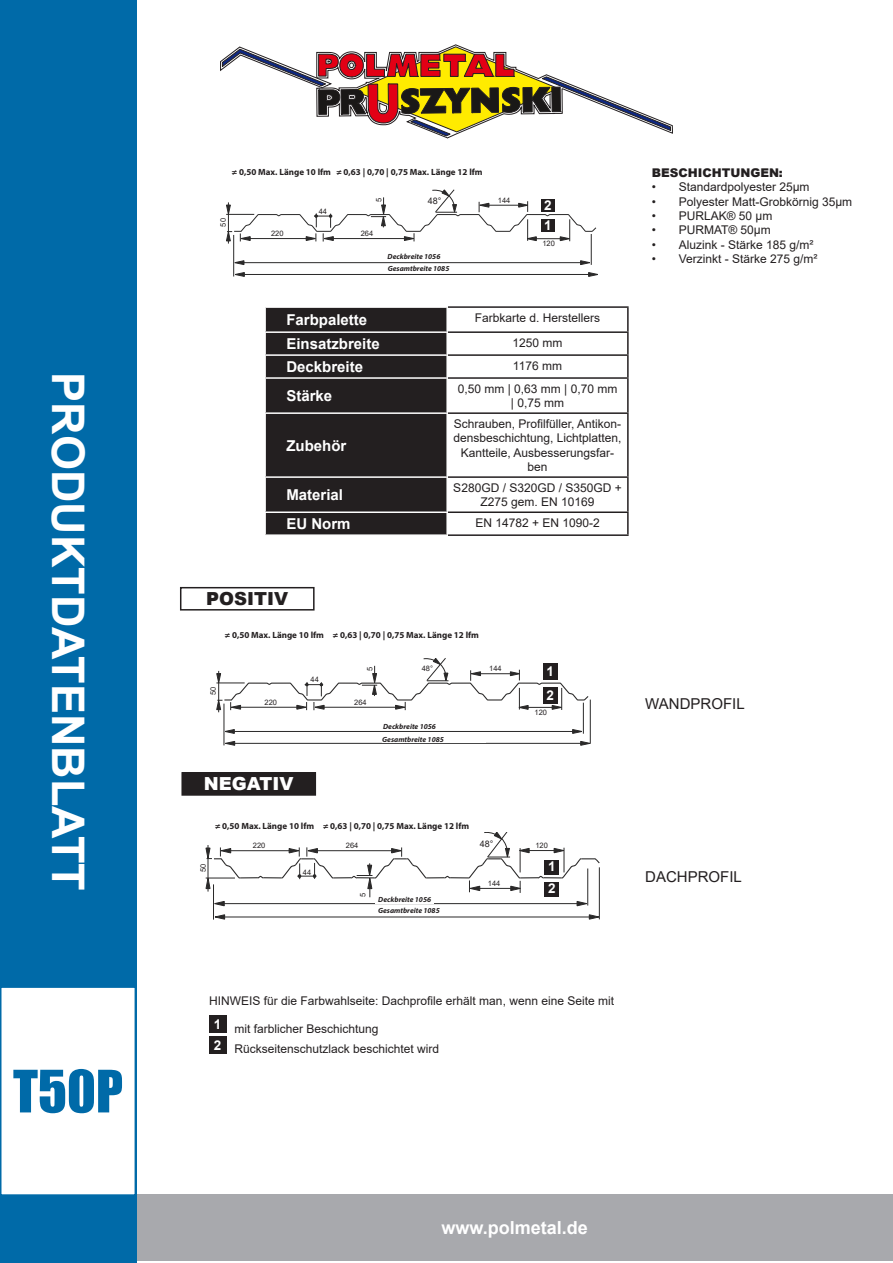
<style>
.page{position:relative;width:893px;height:1263px;background:#fff}
.page>*{position:absolute;margin:0;border:0;box-sizing:border-box;transform-origin:0 0}
.t1{font:54px "Impact";color:#006aa8}
.t2{font:700 45px "Arial";color:#fff}
.t3{font:700 18px "Arial";color:#fff}
.t4{font:900 18px "Arial";color:#231f20}
.t5{font:900 18px "Arial";color:#fff}
.t6{font:700 15px "Arial";color:#fff}
.t7{font:15px "Arial";color:#231f20}
.t8{font:700 13.5px "Arial";color:#fff}
.t9{font:12px/14.4px "Arial";color:#231f20;text-align:center}
.t10{font:900 12px "Arial";color:#231f20}
.t11{font:700 9px "Myriad Pro";color:#231f20}
.t12{font:9px "Arial";color:#231f20}
.t13{font:italic 700 7.5px "Myriad Pro";color:#231f20}
.t14{font:7.5px "Arial";color:#231f20}
</style>
<div class="page">
<div style="left:0;top:0;width:137px;height:1263px;background:#006aa8"></div>
<div style="left:1px;top:987px;width:134px;height:208px;background:#fff"></div>
<div style="left:0;top:986px;width:136px;height:210px;border:2px solid #006aa8"></div>
<div style="left:137px;top:1194px;width:755px;height:67px;background:#a8a9ad"></div>
<hr style="left:221px;top:917px;width:372px;height:1px;background:#2a2929">
<svg style="left:215px;top:915px;width:10px;height:4px"></svg>
<svg style="left:589px;top:915px;width:10px;height:4px"></svg>
<hr style="left:213px;top:884px;width:1px;height:36px;background:#2a2929">
<hr style="left:599px;top:867px;width:1px;height:52px;background:#2a2929">
<svg style="left:206px;top:832px;width:394px;height:74px"></svg>
<div style="left:545px;top:860px;width:14px;height:14px;background:#231f20"></div>
<div style="left:545px;top:882px;width:14px;height:14px;background:#231f20"></div>
<div style="left:375px;top:896px;width:59px;height:7px;background:#fff"></div>
<hr style="left:241px;top:274px;width:351px;height:1px;background:#2a2929">
<svg style="left:235px;top:272px;width:9px;height:4px"></svg>
<svg style="left:589px;top:272px;width:9px;height:4px"></svg>
<hr style="left:233px;top:235px;width:1px;height:41px;background:#2a2929">
<hr style="left:591px;top:234px;width:1px;height:31px;background:#2a2929">
<hr style="left:240px;top:262px;width:344px;height:1px;background:#2a2929">
<svg style="left:235px;top:261px;width:9px;height:4px"></svg>
<svg style="left:581px;top:261px;width:9px;height:4px"></svg>
<svg style="left:226px;top:189px;width:371px;height:55px"></svg>
<div style="left:541px;top:199px;width:14px;height:13px;background:#231f20"></div>
<div style="left:541px;top:219px;width:14px;height:13px;background:#231f20"></div>
<hr style="left:231px;top:743px;width:353px;height:1px;background:#2a2929">
<svg style="left:225px;top:741px;width:10px;height:4px"></svg>
<svg style="left:581px;top:741px;width:9px;height:4px"></svg>
<hr style="left:224px;top:704px;width:1px;height:41px;background:#2a2929">
<hr style="left:590px;top:700px;width:1px;height:44px;background:#2a2929">
<hr style="left:583px;top:703px;width:1px;height:31px;background:#2a2929">
<hr style="left:231px;top:731px;width:345px;height:1px;background:#2a2929">
<svg style="left:225px;top:729px;width:9px;height:4px"></svg>
<svg style="left:573px;top:729px;width:9px;height:4px"></svg>
<svg style="left:216px;top:658px;width:374px;height:54px"></svg>
<div style="left:543px;top:663px;width:14px;height:16px;background:#231f20"></div>
<div style="left:543px;top:687px;width:14px;height:17px;background:#231f20"></div>
<svg style="left:220px;top:44px;width:453px;height:95px"></svg>
<div style="left:266px;top:308px;width:180px;height:226px;background:#231f20"></div>
<hr style="left:448px;top:306px;width:181px;height:2px;background:#231f20">
<hr style="left:627px;top:308px;width:2px;height:23px;background:#231f20">
<hr style="left:448px;top:331px;width:181px;height:2px;background:#231f20">
<hr style="left:627px;top:333px;width:2px;height:21px;background:#231f20">
<hr style="left:448px;top:354px;width:181px;height:2px;background:#231f20">
<hr style="left:627px;top:356px;width:2px;height:21px;background:#231f20">
<hr style="left:448px;top:377px;width:181px;height:2px;background:#231f20">
<hr style="left:627px;top:379px;width:2px;height:33px;background:#231f20">
<hr style="left:448px;top:412px;width:181px;height:2px;background:#231f20">
<hr style="left:627px;top:414px;width:2px;height:62px;background:#231f20">
<hr style="left:448px;top:476px;width:181px;height:2px;background:#231f20">
<hr style="left:627px;top:478px;width:2px;height:33px;background:#231f20">
<hr style="left:448px;top:511px;width:181px;height:2px;background:#231f20">
<hr style="left:627px;top:513px;width:2px;height:21px;background:#231f20">
<hr style="left:448px;top:534px;width:181px;height:2px;background:#231f20">
<hr style="left:264px;top:331px;width:184px;height:2px;background:#fff">
<hr style="left:264px;top:354px;width:184px;height:2px;background:#fff">
<hr style="left:264px;top:377px;width:184px;height:2px;background:#fff">
<hr style="left:264px;top:412px;width:184px;height:2px;background:#fff">
<hr style="left:264px;top:476px;width:184px;height:2px;background:#fff">
<hr style="left:264px;top:511px;width:184px;height:2px;background:#fff">
<div style="left:209px;top:1016px;width:17px;height:17px;background:#231f20"></div>
<div style="left:209px;top:1036px;width:17px;height:17px;background:#231f20"></div>
<div style="left:180px;top:587px;width:135px;height:23px;border:2px solid #231f20"></div>
<div style="left:182px;top:773px;width:133px;height:22px;background:#231f20"></div>
<div style="left:181px;top:772px;width:135px;height:24px;border:2px solid #231f20"></div>
<p class="t2" style="left:100px;top:372px;width:520px;rotate:90deg">PRODUKTDATENBLATT</p>
<p class="t1" style="left:13px;top:1049px;width:111px">T50P</p>
<p class="t11" style="left:232px;top:166px;width:252px">≠ 0,50 Max. Länge 10 lfm ≠ 0,63 | 0,70 | 0,75 Max. Länge 12 lfm</p>
<p class="t14" style="left:218px;top:227px;width:10px;rotate:-90deg">50</p>
<p class="t14" style="left:374px;top:202px;width:6px;rotate:-90deg">5</p>
<p class="t12" style="left:428px;top:195px;width:15px">48°</p>
<p class="t8" style="left:544px;top:196px;width:9px">2</p>
<p class="t8" style="left:544px;top:216px;width:9px">1</p>
<p class="t13" style="left:387px;top:252px;width:54px">Deckbreite 1056</p>
<p class="t13" style="left:388px;top:263px;width:63px">Gesamtbreite 1085</p>
<p class="t14" style="left:498px;top:196px;width:14px">144</p>
<p class="t14" style="left:319px;top:206px;width:10px">44</p>
<p class="t14" style="left:271px;top:228px;width:14px">220</p>
<p class="t14" style="left:361px;top:228px;width:14px">264</p>
<p class="t14" style="left:542px;top:238px;width:14px">120</p>
<p class="t6" style="left:286px;top:309px;width:82px">Farbpalette</p>
<p class="t9" style="left:475px;top:310px;width:127px">Farbkarte d. Herstellers</p>
<p class="t6" style="left:286px;top:333px;width:95px">Einsatzbreite</p>
<p class="t9" style="left:512px;top:335px;width:52px">1250 mm</p>
<p class="t6" style="left:286px;top:356px;width:78px">Deckbreite</p>
<p class="t9" style="left:513px;top:358px;width:51px">1176 mm</p>
<p class="t6" style="left:286px;top:385px;width:47px">Stärke</p>
<p class="t9" style="left:458px;top:381px;width:161px">0,50 mm | 0,63 mm | 0,70 mm | 0,75 mm</p>
<p class="t6" style="left:286px;top:435px;width:62px">Zubehör</p>
<p class="t9" style="left:453px;top:416px;width:170px">Schrauben, Profilfüller, Antikon&shy;densbeschichtung, Lichtplatten,<br>Kantteile, Ausbesserungsfar&shy;ben</p>
<p class="t6" style="left:286px;top:484px;width:58px">Material</p>
<p class="t9" style="left:453px;top:480px;width:170px">S280GD / S320GD / S350GD +<br>Z275 gem. EN 10169</p>
<p class="t6" style="left:286px;top:513px;width:66px">EU Norm</p>
<p class="t9" style="left:475px;top:515px;width:126px">EN 14782 + EN 1090-2</p>
<p class="t10" style="left:652px;top:164px;width:133px">BESCHICHTUNGEN:</p>
<p class="t9" style="left:652px;top:180px;width:159px">• Standardpolyester 25µm</p>
<p class="t9" style="left:652px;top:194px;width:202px">• Polyester Matt-Grobkörnig 35µm</p>
<p class="t9" style="left:652px;top:208px;width:122px">• PURLAK® 50 µm</p>
<p class="t9" style="left:652px;top:223px;width:121px">• PURMAT® 50µm</p>
<p class="t9" style="left:652px;top:237px;width:163px">• Aluzink - Stärke 185 g/m²</p>
<p class="t9" style="left:652px;top:252px;width:167px">• Verzinkt - Stärke 275 g/m²</p>
<p class="t4" style="left:206px;top:586px;width:83px">POSITIV</p>
<p class="t11" style="left:225px;top:629px;width:256px">≠ 0,50 Max. Länge 10 lfm ≠ 0,63 | 0,70 | 0,75 Max. Länge 12 lfm</p>
<p class="t14" style="left:208px;top:695px;width:10px;rotate:-90deg">50</p>
<p class="t14" style="left:311px;top:675px;width:10px">44</p>
<p class="t14" style="left:422px;top:663px;width:13px">48°</p>
<p class="t14" style="left:365px;top:671px;width:6px;rotate:-90deg">5</p>
<p class="t14" style="left:489px;top:663px;width:14px">144</p>
<p class="t14" style="left:265px;top:697px;width:14px">220</p>
<p class="t14" style="left:354px;top:697px;width:14px">264</p>
<p class="t13" style="left:383px;top:722px;width:54px">Deckbreite 1056</p>
<p class="t13" style="left:382px;top:734px;width:63px">Gesamtbreite 1085</p>
<p class="t5" style="left:204px;top:771px;width:91px">NEGATIV</p>
<p class="t11" style="left:215px;top:820px;width:256px">≠ 0,50 Max. Länge 10 lfm ≠ 0,63 | 0,70 | 0,75 Max. Länge 12 lfm</p>
<p class="t8" style="left:546px;top:661px;width:9px">1</p>
<p class="t8" style="left:546px;top:686px;width:9px">2</p>
<p class="t14" style="left:535px;top:707px;width:14px">120</p>
<p class="t14" style="left:198px;top:872px;width:10px;rotate:-90deg">50</p>
<p class="t14" style="left:253px;top:840px;width:14px">220</p>
<p class="t14" style="left:346px;top:840px;width:14px">264</p>
<p class="t14" style="left:303px;top:867px;width:10px">44</p>
<p class="t14" style="left:358px;top:897px;width:6px;rotate:-90deg">5</p>
<p class="t13" style="left:378px;top:894px;width:54px">Deckbreite 1056</p>
<p class="t13" style="left:378px;top:906px;width:63px">Gesamtbreite 1085</p>
<p class="t12" style="left:480px;top:838px;width:15px">48°</p>
<p class="t14" style="left:535px;top:840px;width:14px">120</p>
<p class="t14" style="left:488px;top:878px;width:14px">144</p>
<p class="t8" style="left:548px;top:857px;width:9px">1</p>
<p class="t8" style="left:548px;top:879px;width:9px">2</p>
<p class="t7" style="left:645px;top:694px;width:101px">WANDPROFIL</p>
<p class="t7" style="left:645px;top:866px;width:98px">DACHPROFIL</p>
<p class="t9" style="left:209px;top:994px;width:406px">HINWEIS für die Farbwahlseite: Dachprofile erhält man, wenn eine Seite mit</p>
<p class="t9" style="left:234px;top:1021px;width:146px">mit farblicher Beschichtung</p>
<p class="t9" style="left:234px;top:1042px;width:206px">Rückseitenschutzlack beschichtet wird</p>
<p class="t8" style="left:214px;top:1015px;width:9px">1</p>
<p class="t8" style="left:214px;top:1035px;width:9px">2</p>
<p class="t3" style="left:441px;top:1215px;width:148px">www.polmetal.de</p>
</div>
